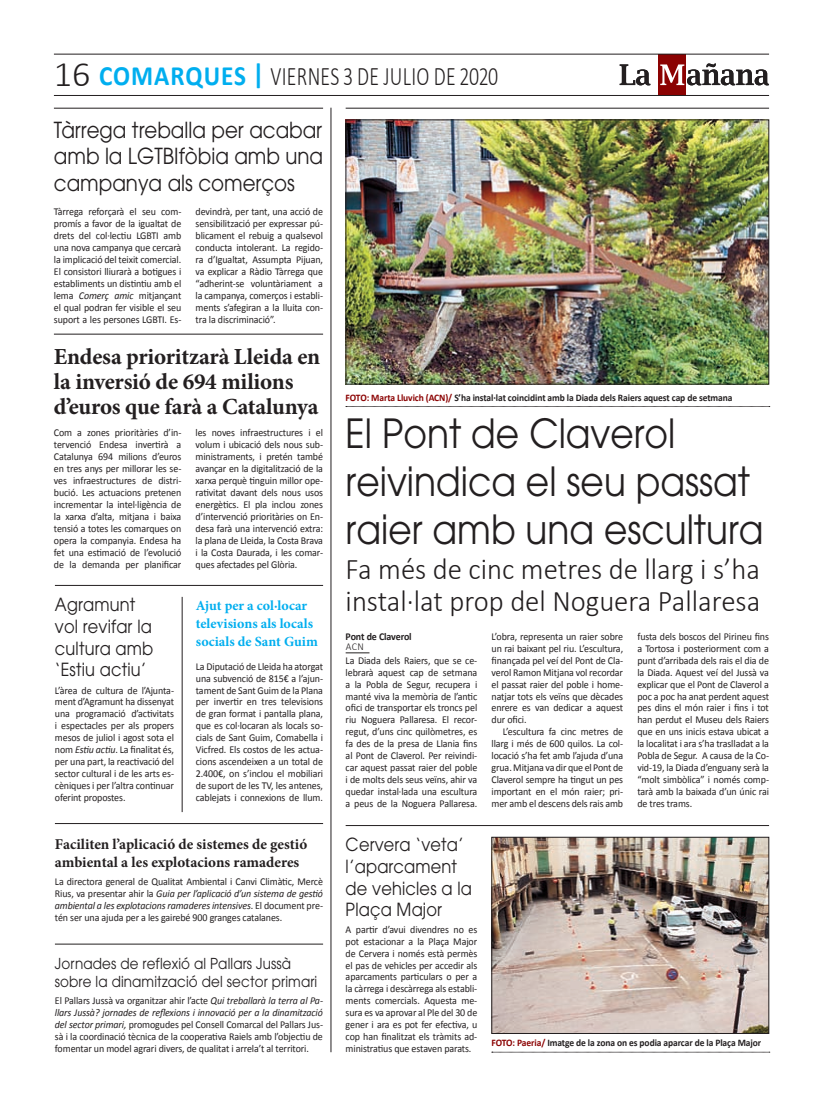
<style>
.page{position:relative;width:823px;height:1106px;background:#fff}
.page>*{position:absolute;margin:0;border:0;box-sizing:border-box;transform-origin:0 0}
.t1{font:40px/48px "Avant Garde";color:#231f20;scale:.9 1}
.t2{font:300 30px/32px "Calibri";color:#231f20;scale:.96 1}
.t3{font:300 26.8px "Calibri";letter-spacing:.015em;color:#231f20;scale:.74 1}
.t4{font:700 23px/24.9px "Minion Pro";letter-spacing:-.01em;color:#231f20}
.t5{font:22px/26.4px "Avant Garde";color:#231f20;text-align:justify;scale:.9 1}
.t6{font:18px/21.6px "Avant Garde";letter-spacing:.01em;color:#231f20;scale:.9 1}
.t7{font:700 15px/17.9px "Minion Pro";color:#231f20}
.t8{font:15px/18px "Avant Garde";letter-spacing:.01em;color:#231f20;scale:.9 1}
.t9{font:700 14px/17.9px "Minion Pro";color:#00aeef}
.t10{font:10.5px/12px "Calibri";letter-spacing:-.01em;color:#231f20;text-align:justify;scale:.95 1}
.t11{font:700 10.5px/10px "Calibri";letter-spacing:-.01em;color:#231f20;scale:.95 1}
.t12{font:700 10px "Calibri";letter-spacing:-.01em;color:#231f20;scale:.95 1}
.s1{font-size:36px}
.s2{font-weight:700;font-size:28px;color:#00aeef}
.s3{font-style:italic}
.s4{color:#8b0202}
.s5{font-weight:300}
</style>
<div class="page">
<hr style="left:330px;top:108px;width:1px;height:944px;background:#231f20">
<hr style="left:345px;top:108px;width:423px;height:1px;background:#231f20">
<svg style="left:345px;top:652px;width:24px;height:1px"></svg>
<svg style="left:346px;top:406px;width:423px;height:1px"></svg>
<img style="left:347px;top:122px;width:419px;height:260px">
<div style="left:345px;top:120px;width:423px;height:264px;border:1px solid #231f20"></div>
<hr style="left:345px;top:825px;width:423px;height:1px;background:#231f20">
<svg style="left:491px;top:1051px;width:278px;height:1px"></svg>
<img style="left:493px;top:839px;width:273px;height:192px">
<div style="left:491px;top:837px;width:277px;height:196px;border:1px solid #231f20"></div>
<hr style="left:54px;top:108px;width:269px;height:1px;background:#231f20">
<hr style="left:54px;top:333px;width:269px;height:1px;background:#231f20">
<hr style="left:55px;top:823px;width:268px;height:1px;background:#231f20">
<hr style="left:55px;top:943px;width:268px;height:1px;background:#231f20">
<hr style="left:55px;top:585px;width:268px;height:1px;background:#231f20">
<hr style="left:181px;top:597px;width:1px;height:215px;background:#231f20">
<div style="left:658px;top:54px;width:27px;height:41px;background:#8b0202"></div>
<svg style="left:660px;top:63px;width:108px;height:22px"></svg>
<svg style="left:619px;top:64px;width:31px;height:21px"></svg>
<hr style="left:54px;top:54px;width:714px;height:1px;background:#231f20">
<hr style="left:54px;top:95px;width:714px;height:1px;background:#231f20">
<p class="t3" style="left:54px;top:60px;width:601px"><span class="s1">16</span> <span class="s2">COMARQUES |</span> VIERNES 3 DE JULIO DE 2020</p>
<p class="t5" style="left:54px;top:116px;width:300px">Tàrrega treballa per acabar amb la LGTBIfòbia amb una campanya als comerços</p>
<p class="t10" style="left:54px;top:206px;width:136px">Tàrrega reforçarà el seu com· promís a favor de la igualtat de drets del col·lectiu LGBTI amb una nova campanya que cercarà la implicació del teixit comercial.<br>El consistori lliurarà a botigues i establiments un distintiu amb el lema <span class="s3">Comerç amic</span> mitjançant el qual podran fer visible el seu suport a les persones LGBTI. Es·</p>
<p class="t10" style="left:195px;top:206px;width:136px">devindrà, per tant, una acció de sensibilització per expressar pú· blicament el rebuig a qualsevol conducta intolerant. La regido· ra d’Igualtat, Assumpta Pijuan, va explicar a Ràdio Tàrrega que “adherint-se voluntàriament a la campanya, comerços i establi· ments s’afegiran a la lluita con· tra la discriminació”.</p>
<p class="t4" style="left:54px;top:344px;width:268px">Endesa prioritzarà Lleida en la inversió de 694 milions d’euros que farà a Catalunya</p>
<p class="t10" style="left:54px;top:427px;width:136px">Com a zones prioritàries d’in· tervenció Endesa invertirà a Catalunya 694 milions d’euros en tres anys per millorar les se· ves infraestructures de distri· bució. Les actuacions pretenen incrementar la intel·ligència de la xarxa d’alta, mitjana i baixa tensió a totes les comarques on opera la companyia. Endesa ha fet una estimació de l’evolució de la demanda per planificar</p>
<p class="t10" style="left:195px;top:427px;width:136px">les noves infraestructures i el volum i ubicació dels nous sub· ministraments, i pretén també avançar en la digitalització de la xarxa perquè tinguin millor ope· rativitat davant dels nous usos energètics. El pla inclou zones d’intervenció prioritàries on En· desa farà una intervenció extra: la plana de Lleida, la Costa Brava i la Costa Daurada, i les comar· ques afectades pel Glòria.</p>
<p class="t6" style="left:55px;top:594px;width:111px">Agramunt vol revifar la cultura amb ‘Estiu actiu’</p>
<p class="t10" style="left:55px;top:684px;width:127px">L’àrea de cultura de l’Ajunta· ment d’Agramunt ha dissenyat una programació d’activitats i espectacles per als propers mesos de juliol i agost sota el nom <span class="s3">Estiu actiu</span>. La finalitat és, per una part, la reactivació del sector cultural i de les arts es· cèniques i per l’altra continuar oferint propostes.</p>
<p class="t9" style="left:196px;top:596px;width:123px">Ajut per a col·locar televisions als locals socials de Sant Guim</p>
<p class="t10" style="left:196px;top:660px;width:135px">La Diputació de Lleida ha atorgat una subvenció de 815€ a l’ajun· tament de Sant Guim de la Plana per invertir en tres televisions de gran format i pantalla plana, que es col·locaran als locals so· cials de Sant Guim, Comabella i Vicfred. Els costos de les actua· cions ascendeixen a un total de 2.400€, on s’inclou el mobiliari de suport de les TV, les antenes, cablejats i connexions de llum.</p>
<p class="t7" style="left:55px;top:835px;width:254px">Faciliten l’aplicació de sistemes de gestió ambiental a les explotacions ramaderes</p>
<p class="t10" style="left:55px;top:875px;width:283px">La directora general de Qualitat Ambiental i Canvi Climàtic, Mercè Rius, va presentar ahir la <span class="s3">Guia per l’aplicació d’un sistema de gestió ambiental a les explotacions ramaderes intensives</span>. El document pre· tén ser una ajuda per a les gairebé 900 granges catalanes.</p>
<p class="t8" style="left:55px;top:954px;width:293px">Jornades de reflexió al Pallars Jussà sobre la dinamització del sector primari</p>
<p class="t10" style="left:55px;top:994px;width:283px">El Pallars Jussà va organitzar ahir l’acte <span class="s3">Qui treballarà la terra al Pa&shy;llars Jussà? jornades de reflexions i innovació per a la dinamització del sector primari,</span> promogudes pel Consell Comarcal del Pallars Jus· sà i la coordinació tècnica de la cooperativa Raiels amb l’objectiu de fomentar un model agrari divers, de qualitat i arrela’t al territori.</p>
<p class="t12" style="left:345px;top:391px;width:408px"><span class="s4">FOTO: Marta Lluvich (ACN)/</span> S’ha instal·lat coincidint amb la Diada dels Raiers aquest cap de setmana</p>
<p class="t1" style="left:345px;top:409px;width:465px">El Pont de Claverol reivindica el seu passat raier amb una escultura</p>
<p class="t2" style="left:345px;top:552px;width:433px">Fa més de cinc metres de llarg i s’ha instal·lat prop del Noguera Pallaresa</p>
<p class="t11" style="left:345px;top:631px;width:71px">Pont de Claverol<br><span class="s5">ACN</span></p>
<p class="t10" style="left:345px;top:654px;width:140px">La Diada dels Raiers, que se ce· lebrarà aquest cap de setmana a la Pobla de Segur, recupera i manté viva la memòria de l’antic ofici de transportar els troncs pel riu Noguera Pallaresa. El recor· regut, d’uns cinc quilòmetres, es fa des de la presa de Llania fins al Pont de Claverol. Per reivindi· car aquest passat raier del poble i de molts dels seus veïns, ahir va quedar instal·lada una escultura a peus de la Noguera Pallaresa.</p>
<p class="t10" style="left:637px;top:630px;width:140px">fusta dels boscos del Pirineu fins a Tortosa i posteriorment com a punt d’arribada dels rais el dia de la Diada. Aquest veí del Jussà va explicar que el Pont de Claverol a poc a poc ha anat perdent aquest pes dins el món raier i fins i tot han perdut el Museu dels Raiers que en uns inicis estava ubicat a la localitat i ara s’ha traslladat a la Pobla de Segur. A causa de la Co· vid-19, la Diada d’enguany serà la “molt simbòlica” i només comp· tarà amb la baixada d’un únic rai de tres trams.</p>
<p class="t10" style="left:491px;top:630px;width:140px">L’obra, representa un raier sobre</p>
<p class="t10" style="left:491px;top:642px;width:140px">un rai baixant pel riu. L’escultura,</p>
<p class="t10" style="left:491px;top:654px;width:140px">finançada pel veí del Pont de Cla·</p>
<p class="t10" style="left:491px;top:666px;width:140px">verol Ramon Mitjana vol recordar</p>
<p class="t10" style="left:491px;top:678px;width:140px">el passat raier del poble i home·</p>
<p class="t10" style="left:491px;top:690px;width:140px">natjar tots els veïns que dècades</p>
<p class="t10" style="left:491px;top:702px;width:140px">enrere es van dedicar a aquest</p>
<p class="t10" style="left:491px;top:714px;width:38px">dur ofici.</p>
<p class="t10" style="left:502px;top:726px;width:128px">L’escultura fa cinc metres de</p>
<p class="t10" style="left:491px;top:738px;width:140px">llarg i més de 600 quilos. La col·</p>
<p class="t10" style="left:491px;top:749px;width:140px">locació s’ha fet amb l’ajuda d’una</p>
<p class="t10" style="left:491px;top:761px;width:140px">grua. Mitjana va dir que el Pont de</p>
<p class="t10" style="left:491px;top:773px;width:140px">Claverol sempre ha tingut un pes</p>
<p class="t10" style="left:491px;top:785px;width:140px">important en el món raier; pri·</p>
<p class="t10" style="left:491px;top:797px;width:140px">mer amb el descens dels rais amb</p>
<p class="t6" style="left:345px;top:834px;width:142px">Cervera ‘veta’ l’aparcament de vehicles a la<br>Plaça Major</p>
<p class="t10" style="left:345px;top:923px;width:140px">A partir d’avui divendres no es pot estacionar a la Plaça Major de Cervera i només està permès el pas de vehicles per accedir als aparcaments particulars o per a la càrrega i descàrrega als establi· ments comercials. Aquesta me· sura es va aprovar al Ple del 30 de gener i ara es pot fer efectiva, u cop han finalitzat els tràmits ad· ministratius que estaven parats.</p>
<p class="t12" style="left:491px;top:1036px;width:285px"><span class="s4">FOTO: Paeria/</span> Imatge de la zona on es podia aparcar de la Plaça Major</p>
</div>
